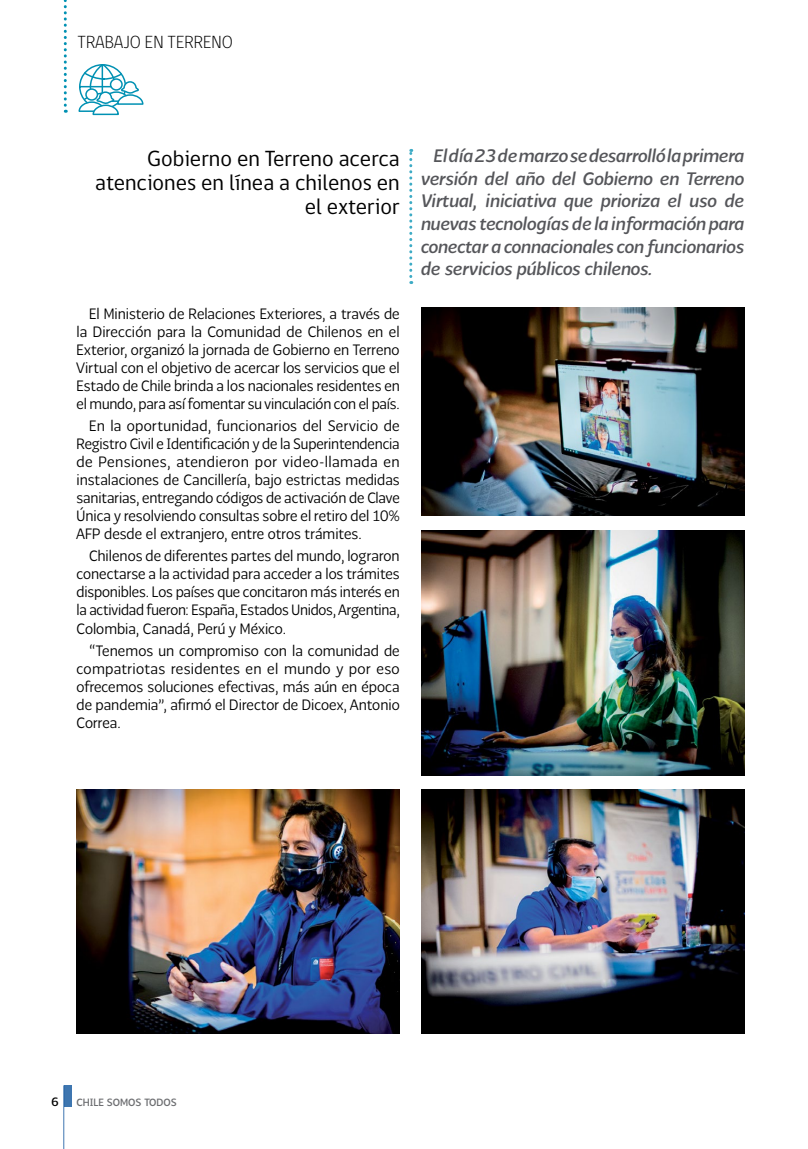
<style>
.page{position:relative;width:808px;height:1149px;background:#fff}
.page>*{position:absolute;margin:0;border:0;box-sizing:border-box;transform-origin:0 0}
.t1{font:22.5px/24px "gob CL";color:#000;text-align:right}
.t2{font:italic 18px/22.5px "Chilena";color:#55565a;text-align:justify}
.t3{font:300 18px "gob CL";color:#000}
.t4{font:15px/18px "Chilena Fina";color:#000;text-align:justify;scale:.95 1}
.t5{font:15px/18px "Chilena Fina";color:#000;text-align:justify;scale:.96 1}
.t6{font:12px "Chilena";color:#000}
.t7{font:10.5px "Chilena";color:#6d6e71}
</style>
<div class="page">
<div style="left:64px;top:1084px;width:7px;height:22px;background:#3e76b0"></div>
<hr style="left:63px;top:1084px;width:1px;height:64px;background:#004a97">
<img style="left:421px;top:789px;width:323px;height:244px">
<img style="left:421px;top:307px;width:323px;height:209px">
<img style="left:421px;top:530px;width:323px;height:245px">
<img style="left:77px;top:789px;width:323px;height:244px">
<svg style="left:64px;top:0;width:3px;height:113px"></svg>
<svg style="left:78px;top:64px;width:66px;height:52px"></svg>
<svg style="left:409px;top:149px;width:5px;height:135px"></svg>
<p class="t3" style="left:78px;top:30px;width:157px">TRABAJO EN TERRENO</p>
<h1 class="t1" style="left:95px;top:147px;width:306px">Gobierno en Terreno acerca atenciones en línea a chilenos en el exterior</h1>
<p class="t2" style="left:421px;top:145px;width:325px;text-indent:13px">El día 23 de marzo se desarrolló la primera versión del año del Gobierno en Terreno Virtual, iniciativa que prioriza el uso de nuevas tecnologías de la información para conectar a connacionales con funcionarios de servicios públicos chilenos.</p>
<p class="t4" style="left:77px;top:304px;width:342px;text-indent:13px">El Ministerio de Relaciones Exteriores, a través de la Dirección para la Comunidad de Chilenos en el Exterior, organizó la jornada de Gobierno en Terreno Virtual con el objetivo de acercar los servicios que el Estado de Chile brinda a los nacionales residentes en el mundo, para así fomentar su vinculación con el país.</p>
<p class="t5" style="left:77px;top:416px;width:338px;text-indent:13px">En la oportunidad, funcionarios del Servicio de Registro Civil e Identificación y de la Superintendencia de Pensiones, atendieron por video-llamada en instalaciones de Cancillería, bajo estrictas medidas sanitarias, entregando códigos de activación de Clave Única y resolviendo consultas sobre el retiro del 10% AFP desde el extranjero, entre otros trámites.</p>
<p class="t4" style="left:77px;top:547px;width:342px;text-indent:13px">Chilenos de diferentes partes del mundo, lograron conectarse a la actividad para acceder a los trámites disponibles. Los países que concitaron más interés en la actividad fueron: España, Estados Unidos, Argentina, Colombia, Canadá, Perú y México.</p>
<p class="t4" style="left:77px;top:641px;width:342px;text-indent:13px">“Tenemos un compromiso con la comunidad de compatriotas residentes en el mundo y por eso ofrecemos soluciones efectivas, más aún en época de pandemia”, afirmó el Director de Dicoex, Antonio Correa.</p>
<p class="t6" style="left:52px;top:1094px;width:9px">6</p>
<p class="t7" style="left:77px;top:1095px;width:102px">CHILE SOMOS TODOS</p>
</div>
